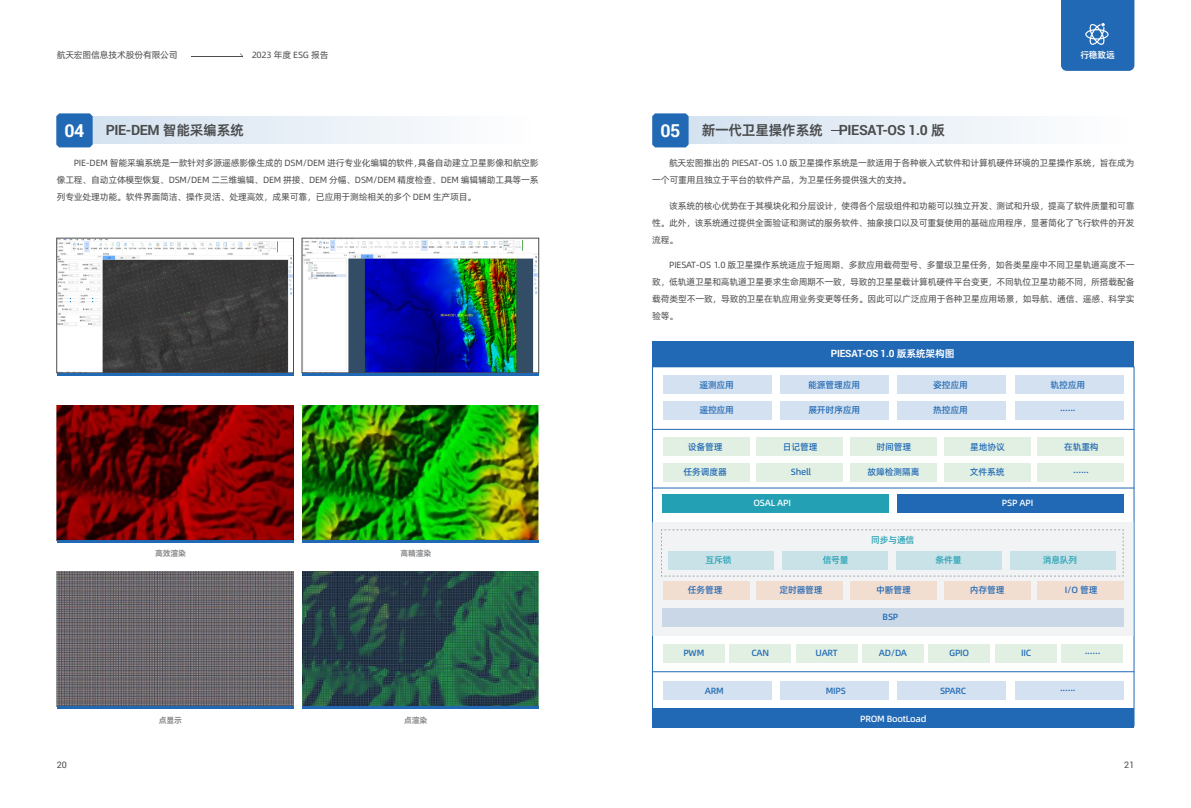
<style>
.page{position:relative;width:1191px;height:808px;background:#fff}
.page>*{position:absolute;margin:0;border:0;box-sizing:border-box;transform-origin:0 0}
.t1{font:700 17.8px "Roboto";color:#fff}
.t2{font:700 14px "Roboto";letter-spacing:-.025em;color:#4b4c4d}
.t3{font:700 10px "Roboto";letter-spacing:-.025em;color:#fff}
.t4{font:9px/17px "Alibaba Pu Hui Ti 2 55 Regular";letter-spacing:-.025em;color:#4b4c4d;text-align:justify}
.t5{font:9px "Alibaba Pu Hui Ti 2 65 Medium";letter-spacing:-.025em;color:#2169b4}
.t6{font:9px "Alibaba Pu Hui Ti 2 65 Medium";letter-spacing:-.025em;color:#fff}
.t7{font:9px "Alibaba Pu Hui Ti 2 65 Medium";letter-spacing:-.025em;color:#23a0b3}
.t8{font:9px "Roboto";color:#4b4c4d}
.t9{font:9px "Alibaba Pu Hui Ti 2 85 Bold";color:#fff}
.t10{font:8px "Alibaba Pu Hui Ti 2 85 Bold";letter-spacing:-.025em;color:#808285}
.s1{font-family:"Alibaba Pu Hui Ti 2 85 Bold";font-weight:400}
</style>
<div class="page">
<hr style="left:192px;top:56px;width:51px;height:1px;background:#4b4c4d">
<div style="left:1061px;top:0;width:73px;height:71px;background:#2169b4"></div>
<div style="left:82px;top:117px;width:456px;height:27px;background:linear-gradient(to right,#d3e1f0,#fefeff)"></div>
<div style="left:678px;top:117px;width:456px;height:27px;background:linear-gradient(to right,#d1e0ef,#fff)"></div>
<svg style="left:56px;top:113px;width:37px;height:34px"></svg>
<svg style="left:652px;top:113px;width:36px;height:34px"></svg>
<svg style="left:56px;top:238px;width:238px;height:135px"></svg>
<img style="left:302px;top:238px;width:237px;height:135px">
<img style="left:57px;top:405px;width:236px;height:135px">
<img style="left:57px;top:572px;width:236px;height:134px">
<img style="left:302px;top:405px;width:237px;height:135px">
<img style="left:302px;top:572px;width:237px;height:134px">
<hr style="left:57px;top:373px;width:236px;height:3px;background:#2169b4">
<hr style="left:302px;top:373px;width:237px;height:3px;background:#2169b4">
<hr style="left:57px;top:540px;width:236px;height:3px;background:#2169b4">
<hr style="left:57px;top:706px;width:236px;height:3px;background:#2169b4">
<hr style="left:302px;top:540px;width:237px;height:3px;background:#2169b4">
<hr style="left:302px;top:706px;width:237px;height:3px;background:#2169b4">
<svg style="left:831px;top:130px;width:16px;height:1px"></svg>
<div style="left:652px;top:342px;width:482px;height:25px;background:#2169b4"></div>
<div style="left:652px;top:708px;width:482px;height:20px;background:#2169b4"></div>
<div style="left:662px;top:494px;width:226px;height:18px;background:#23a0b3"></div>
<div style="left:652px;top:522px;width:482px;height:114px;background:#f2f3f4"></div>
<div style="left:897px;top:494px;width:227px;height:18px;background:#2169b4"></div>
<div style="left:663px;top:375px;width:108px;height:19px;background:#d3e1f0"></div>
<div style="left:663px;top:437px;width:86px;height:19px;background:#e1f0e3"></div>
<div style="left:897px;top:375px;width:109px;height:19px;background:#d3e1f0"></div>
<div style="left:663px;top:608px;width:461px;height:19px;background:#c9d7e7"></div>
<div style="left:850px;top:437px;width:86px;height:19px;background:#e1f0e3"></div>
<div style="left:780px;top:375px;width:108px;height:19px;background:#d3e1f0"></div>
<div style="left:756px;top:437px;width:87px;height:19px;background:#e1f0e3"></div>
<div style="left:1015px;top:375px;width:108px;height:19px;background:#d3e1f0"></div>
<div style="left:944px;top:437px;width:86px;height:19px;background:#e1f0e3"></div>
<div style="left:1037px;top:437px;width:87px;height:19px;background:#e1f0e3"></div>
<div style="left:663px;top:401px;width:108px;height:19px;background:#d3e1f0"></div>
<div style="left:663px;top:681px;width:108px;height:19px;background:#d3e1f0"></div>
<div style="left:663px;top:644px;width:61px;height:18px;background:#e1f0e3"></div>
<div style="left:663px;top:463px;width:86px;height:18px;background:#e1f0e3"></div>
<div style="left:663px;top:581px;width:86px;height:19px;background:#f2ddd1"></div>
<div style="left:897px;top:401px;width:109px;height:19px;background:#d3e1f0"></div>
<div style="left:897px;top:681px;width:109px;height:19px;background:#d3e1f0"></div>
<div style="left:796px;top:644px;width:61px;height:18px;background:#e1f0e3"></div>
<div style="left:995px;top:644px;width:61px;height:18px;background:#e1f0e3"></div>
<div style="left:850px;top:463px;width:86px;height:18px;background:#e1f0e3"></div>
<div style="left:850px;top:581px;width:86px;height:19px;background:#f2ddd1"></div>
<div style="left:780px;top:401px;width:108px;height:19px;background:#d3e1f0"></div>
<div style="left:780px;top:681px;width:108px;height:19px;background:#d3e1f0"></div>
<div style="left:729px;top:644px;width:62px;height:18px;background:#e1f0e3"></div>
<div style="left:928px;top:644px;width:62px;height:18px;background:#e1f0e3"></div>
<div style="left:756px;top:463px;width:87px;height:18px;background:#e1f0e3"></div>
<div style="left:756px;top:581px;width:87px;height:19px;background:#f2ddd1"></div>
<div style="left:1015px;top:401px;width:108px;height:19px;background:#d3e1f0"></div>
<div style="left:1015px;top:681px;width:108px;height:19px;background:#d3e1f0"></div>
<div style="left:862px;top:644px;width:61px;height:18px;background:#e1f0e3"></div>
<div style="left:1061px;top:644px;width:61px;height:18px;background:#e1f0e3"></div>
<div style="left:944px;top:463px;width:86px;height:18px;background:#e1f0e3"></div>
<div style="left:944px;top:581px;width:86px;height:19px;background:#f2ddd1"></div>
<div style="left:1037px;top:463px;width:87px;height:18px;background:#e1f0e3"></div>
<div style="left:1037px;top:581px;width:87px;height:19px;background:#f2ddd1"></div>
<hr style="left:652px;top:429px;width:482px;height:1px;background:#2169b4">
<hr style="left:652px;top:671px;width:482px;height:1px;background:#2169b4">
<hr style="left:652px;top:488px;width:482px;height:1px;background:#2169b4">
<svg style="left:661px;top:529px;width:463px;height:48px"></svg>
<p class="t4" style="left:57px;top:46px;width:123px">航天宏图信息技术股份有限公司</p>
<p class="t4" style="left:252px;top:46px;width:78px">2023 年度 ESG 报告</p>
<p class="t9" style="left:1080px;top:48px;width:36px">行稳致远</p>
<p class="t1" style="left:64px;top:118px;width:21px">04</p>
<p class="t2" style="left:106px;top:121px;width:140px">PIE-DEM <span class="s1">智能采编系统</span></p>
<p class="t1" style="left:660px;top:118px;width:21px">05</p>
<p class="t2" style="left:701px;top:121px;width:245px"><span class="s1">新一代卫星操作系统</span> PIESAT-OS 1.0 <span class="s1">版</span></p>
<p class="t4" style="left:57px;top:154px;width:483px;text-indent:17px">PIE-DEM 智能采编系统是一款针对多源遥感影像生成的 DSM/DEM 进行专业化编辑的软件，具备自动建立卫星影像和航空影像工程、自动立体模型恢复、DSM/DEM 二三维编辑、DEM 拼接、DEM 分幅、DSM/DEM 精度检查、DEM 编辑辅助工具等一系列专业处理功能。软件界面简洁、操作灵活、处理高效，成果可靠，已应用于测绘相关的多个 DEM 生产项目。</p>
<p class="t4" style="left:652px;top:154px;width:484px;text-indent:17px">航天宏图推出的 PIESAT-OS 1.0 版卫星操作系统是一款适用于各种嵌入式软件和计算机硬件环境的卫星操作系统，旨在成为一个可重用且独立于平台的软件产品，为卫星任务提供强大的支持。</p>
<p class="t4" style="left:652px;top:197px;width:484px;text-indent:17px">该系统的核心优势在于其模块化和分层设计，使得各个层级组件和功能可以独立开发、测试和升级，提高了软件质量和可靠性。此外，该系统通过提供全面验证和测试的服务软件、抽象接口以及可重复使用的基础应用程序，显著简化了飞行软件的开发流程。</p>
<p class="t4" style="left:652px;top:256px;width:484px;text-indent:17px">PIESAT-OS 1.0 版卫星操作系统适应于短周期、多款应用载荷型号、多量级卫星任务，如各类星座中不同卫星轨道高度不一致，低轨道卫星和高轨道卫星要求生命周期不一致，导致的卫星星载计算机硬件平台变更，不同轨位卫星功能不同，所搭载配备载荷类型不一致，导致的卫星在轨应用业务变更等任务。因此可以广泛应用于各种卫星应用场景，如导航、通信、遥感、科学实验等。</p>
<p class="t5" style="left:699px;top:378px;width:36px">遥测应用</p>
<p class="t3" style="left:831px;top:347px;width:125px">PIESAT-OS 1.0 <span class="s1">版系统架构图</span></p>
<p class="t5" style="left:808px;top:378px;width:54px">能源管理应用</p>
<p class="t5" style="left:1050px;top:378px;width:36px">轨控应用</p>
<p class="t5" style="left:933px;top:378px;width:36px">姿控应用</p>
<p class="t5" style="left:699px;top:403px;width:36px">遥控应用</p>
<p class="t5" style="left:808px;top:403px;width:54px">展开时序应用</p>
<p class="t5" style="left:933px;top:403px;width:36px">热控应用</p>
<p class="t5" style="left:1060px;top:401px;width:17px">......</p>
<p class="t5" style="left:688px;top:440px;width:36px">设备管理</p>
<p class="t5" style="left:783px;top:440px;width:36px">日记管理</p>
<p class="t5" style="left:876px;top:440px;width:36px">时间管理</p>
<p class="t5" style="left:970px;top:440px;width:36px">星地协议</p>
<p class="t5" style="left:1064px;top:440px;width:36px">在轨重构</p>
<p class="t5" style="left:683px;top:465px;width:45px">任务调度器</p>
<p class="t5" style="left:867px;top:465px;width:54px">故障检测隔离</p>
<p class="t5" style="left:969px;top:465px;width:36px">文件系统</p>
<p class="t5" style="left:791px;top:465px;width:22px">Shell</p>
<p class="t5" style="left:1073px;top:463px;width:17px">......</p>
<p class="t6" style="left:753px;top:496px;width:39px">OSAL API</p>
<p class="t6" style="left:1002px;top:496px;width:33px">PSP API</p>
<p class="t10" style="left:155px;top:547px;width:32px">高效渲染</p>
<p class="t10" style="left:159px;top:714px;width:25px">点显示</p>
<p class="t10" style="left:400px;top:547px;width:32px">高精渲染</p>
<p class="t10" style="left:404px;top:714px;width:25px">点渲染</p>
<p class="t7" style="left:871px;top:533px;width:45px">同步与通信</p>
<p class="t7" style="left:705px;top:553px;width:28px">互斥锁</p>
<p class="t7" style="left:822px;top:553px;width:28px">信号量</p>
<p class="t7" style="left:935px;top:553px;width:28px">条件量</p>
<p class="t7" style="left:1042px;top:553px;width:36px">消息队列</p>
<p class="t5" style="left:688px;top:583px;width:36px">任务管理</p>
<p class="t5" style="left:779px;top:583px;width:45px">定时器管理</p>
<p class="t5" style="left:876px;top:583px;width:36px">中断管理</p>
<p class="t5" style="left:882px;top:610px;width:17px">BSP</p>
<p class="t5" style="left:969px;top:583px;width:36px">内存管理</p>
<p class="t5" style="left:1064px;top:583px;width:34px">I/O 管理</p>
<p class="t5" style="left:751px;top:646px;width:19px">CAN</p>
<p class="t5" style="left:815px;top:646px;width:23px">UART</p>
<p class="t5" style="left:878px;top:646px;width:30px">AD/DA</p>
<p class="t5" style="left:949px;top:646px;width:22px">GPIO</p>
<p class="t5" style="left:1021px;top:646px;width:12px">IIC</p>
<p class="t5" style="left:1084px;top:644px;width:17px">......</p>
<p class="t5" style="left:1060px;top:681px;width:17px">......</p>
<p class="t5" style="left:683px;top:646px;width:22px">PWM</p>
<p class="t5" style="left:705px;top:684px;width:21px">ARM</p>
<p class="t5" style="left:825px;top:684px;width:22px">MIPS</p>
<p class="t5" style="left:940px;top:684px;width:28px">SPARC</p>
<p class="t6" style="left:860px;top:712px;width:68px">PROM BootLoad</p>
<p class="t8" style="left:57px;top:758px;width:12px">20</p>
<p class="t8" style="left:1124px;top:758px;width:12px">21</p>
</div>
